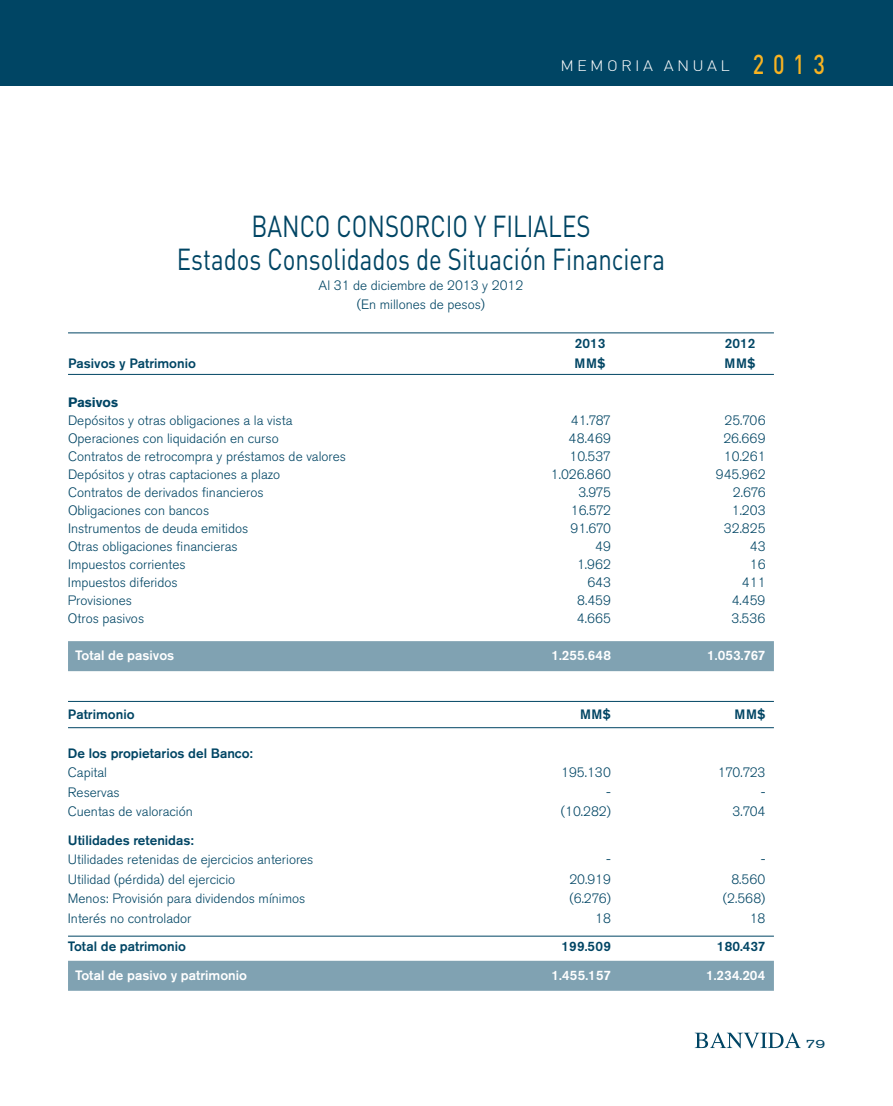
<style>
.page{position:relative;width:893px;height:1106px;background:#fff}
.page>*{position:absolute;margin:0;border:0;box-sizing:border-box;transform-origin:0 0}
.t1{font:30px/33px "DIN Regular";color:#004564;text-align:center;scale:.8 1}
.t2{font:300 15px "DIN";letter-spacing:.2em;color:#fff;scale:1.1 1}
.t3{font:300 13.5px/19.5px "Akzidenz Grotesk BE";color:#004564;text-align:center}
.t4{font:500 13.5px "Akzidenz Grotesk BE";color:#004564}
.t5{font:500 13.5px "Akzidenz Grotesk BE";color:#fff}
.t6{font:700 13.5px "Akzidenz Grotesk BE";color:#004564}
.t7{font:12px "Akzidenz Grotesk BE";color:#004564;scale:1.5 1}
.s1{font-family:"DIN Medium";font-weight:400;font-size:27px;color:#f8b322}
</style>
<div class="page">
<svg style="left:695px;top:1032px;width:106px;height:16px"></svg>
<div style="left:1px;top:0;width:892px;height:86px;background:#004564"></div>
<hr style="left:0;top:0;width:1px;height:86px;background:#004564">
<hr style="left:68px;top:332px;width:706px;height:1px;background:#004564">
<hr style="left:68px;top:374px;width:706px;height:1px;background:#004564">
<div style="left:68px;top:641px;width:706px;height:30px;background:#80a2b2"></div>
<hr style="left:68px;top:701px;width:706px;height:1px;background:#004564">
<hr style="left:68px;top:727px;width:706px;height:1px;background:#004564">
<hr style="left:68px;top:935px;width:706px;height:1px;background:#004564">
<div style="left:68px;top:960px;width:706px;height:30px;background:#80a2b2"></div>
<p class="t2" style="left:560px;top:56px;width:242px">MEMORIA ANUAL <span class="s1">2 0 1 3</span></p>
<h1 class="t1" style="left:177px;top:209px;width:612px">BANCO CONSORCIO Y FILIALES<br>Estados Consolidados de Situación Financiera</h1>
<p class="t3" style="left:319px;top:275px;width:206px">Al 31 de diciembre de 2013 y 2012 (En millones de pesos)</p>
<p class="t4" style="left:575px;top:335px;width:32px">2013</p>
<p class="t4" style="left:725px;top:335px;width:32px">2012</p>
<p class="t4" style="left:68px;top:354px;width:129px">Pasivos y Patrimonio</p>
<p class="t4" style="left:575px;top:354px;width:32px">MM$</p>
<p class="t4" style="left:725px;top:354px;width:32px">MM$</p>
<p class="t6" style="left:68px;top:394px;width:52px">Pasivos</p>
<p class="t3" style="left:68px;top:410px;width:226px">Depósitos y otras obligaciones a la vista</p>
<p class="t3" style="left:571px;top:410px;width:42px">41.787</p>
<p class="t3" style="left:724px;top:410px;width:43px">25.706</p>
<p class="t3" style="left:68px;top:428px;width:212px">Operaciones con liquidación en curso</p>
<p class="t3" style="left:569px;top:428px;width:44px">48.469</p>
<p class="t3" style="left:723px;top:428px;width:44px">26.669</p>
<p class="t3" style="left:68px;top:446px;width:279px">Contratos de retrocompra y préstamos de valores</p>
<p class="t3" style="left:569px;top:446px;width:43px">10.537</p>
<p class="t3" style="left:724px;top:446px;width:43px">10.261</p>
<p class="t3" style="left:68px;top:464px;width:214px">Depósitos y otras captaciones a plazo</p>
<p class="t3" style="left:551px;top:464px;width:62px">1.026.860</p>
<p class="t3" style="left:716px;top:464px;width:51px">945.962</p>
<p class="t3" style="left:68px;top:482px;width:197px">Contratos de derivados financieros</p>
<p class="t3" style="left:578px;top:482px;width:34px">3.975</p>
<p class="t3" style="left:733px;top:482px;width:34px">2.676</p>
<p class="t3" style="left:68px;top:500px;width:143px">Obligaciones con bancos</p>
<p class="t3" style="left:571px;top:500px;width:42px">16.572</p>
<p class="t3" style="left:732px;top:500px;width:35px">1.203</p>
<p class="t3" style="left:68px;top:518px;width:182px">Instrumentos de deuda emitidos</p>
<p class="t3" style="left:571px;top:518px;width:42px">91.670</p>
<p class="t3" style="left:724px;top:518px;width:43px">32.825</p>
<p class="t3" style="left:68px;top:536px;width:171px">Otras obligaciones financieras</p>
<p class="t3" style="left:595px;top:536px;width:18px">49</p>
<p class="t3" style="left:750px;top:536px;width:17px">43</p>
<p class="t3" style="left:68px;top:554px;width:119px">Impuestos corrientes</p>
<p class="t3" style="left:577px;top:554px;width:36px">1.962</p>
<p class="t3" style="left:750px;top:554px;width:17px">16</p>
<p class="t3" style="left:68px;top:572px;width:111px">Impuestos diferidos</p>
<p class="t3" style="left:587px;top:572px;width:25px">643</p>
<p class="t3" style="left:742px;top:572px;width:25px">411</p>
<p class="t3" style="left:68px;top:590px;width:66px">Provisiones</p>
<p class="t3" style="left:577px;top:590px;width:35px">8.459</p>
<p class="t3" style="left:732px;top:590px;width:35px">4.459</p>
<p class="t3" style="left:68px;top:608px;width:78px">Otros pasivos</p>
<p class="t3" style="left:577px;top:608px;width:36px">4.665</p>
<p class="t3" style="left:731px;top:608px;width:36px">3.536</p>
<p class="t5" style="left:75px;top:647px;width:101px">Total de pasivos</p>
<p class="t5" style="left:551px;top:647px;width:61px">1.255.648</p>
<p class="t5" style="left:707px;top:647px;width:60px">1.053.767</p>
<p class="t4" style="left:68px;top:705px;width:68px">Patrimonio</p>
<p class="t4" style="left:580px;top:705px;width:32px">MM$</p>
<p class="t4" style="left:735px;top:705px;width:32px">MM$</p>
<p class="t4" style="left:68px;top:744px;width:187px">De los propietarios del Banco:</p>
<p class="t3" style="left:68px;top:763px;width:41px">Capital</p>
<p class="t3" style="left:561px;top:763px;width:51px">195.130</p>
<p class="t3" style="left:718px;top:763px;width:49px">170.723</p>
<p class="t3" style="left:68px;top:782px;width:53px">Reservas</p>
<p class="t3" style="left:606px;top:782px;width:6px">-</p>
<p class="t3" style="left:761px;top:782px;width:6px">-</p>
<p class="t3" style="left:68px;top:802px;width:126px">Cuentas de valoración</p>
<p class="t3" style="left:561px;top:802px;width:52px">(10.282)</p>
<p class="t3" style="left:733px;top:802px;width:34px">3.704</p>
<p class="t4" style="left:68px;top:831px;width:127px">Utilidades retenidas:</p>
<p class="t3" style="left:68px;top:850px;width:247px">Utilidades retenidas de ejercicios anteriores</p>
<p class="t3" style="left:606px;top:850px;width:6px">-</p>
<p class="t3" style="left:761px;top:850px;width:6px">-</p>
<p class="t3" style="left:68px;top:869px;width:169px">Utilidad (pérdida) del ejercicio</p>
<p class="t3" style="left:569px;top:869px;width:43px">20.919</p>
<p class="t3" style="left:731px;top:869px;width:36px">8.560</p>
<p class="t3" style="left:68px;top:889px;width:239px">Menos: Provisión para dividendos mínimos</p>
<p class="t3" style="left:570px;top:889px;width:43px">(6.276)</p>
<p class="t3" style="left:723px;top:889px;width:44px">(2.568)</p>
<p class="t3" style="left:68px;top:908px;width:125px">Interés no controlador</p>
<p class="t3" style="left:595px;top:908px;width:17px">18</p>
<p class="t3" style="left:750px;top:908px;width:17px">18</p>
<p class="t4" style="left:68px;top:938px;width:120px">Total de patrimonio</p>
<p class="t4" style="left:561px;top:938px;width:51px">199.509</p>
<p class="t4" style="left:717px;top:938px;width:50px">180.437</p>
<p class="t5" style="left:75px;top:966px;width:173px">Total de pasivo y patrimonio</p>
<p class="t5" style="left:552px;top:966px;width:61px">1.455.157</p>
<p class="t5" style="left:706px;top:966px;width:61px">1.234.204</p>
<p class="t7" style="left:805px;top:1036px;width:15px">79</p>
</div>
